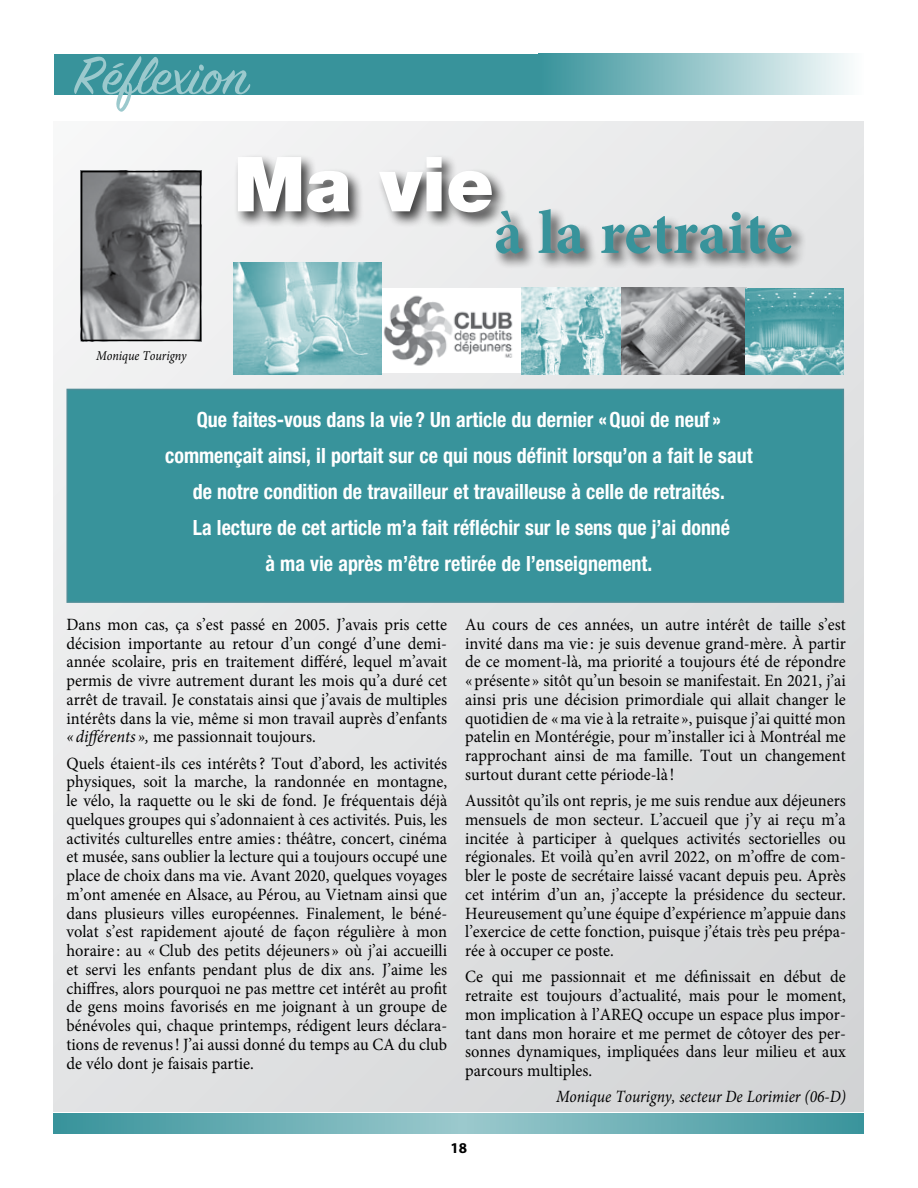
<style>
.page{position:relative;width:918px;height:1188px;background:#fff}
.page>*{position:absolute;margin:0;border:0;box-sizing:border-box;transform-origin:0 0}
.t1{font:76.05px "Helvetica Neue LT 95 Blk";color:#fff}
.t2{font:700 62.4px "Minion Pro";letter-spacing:-.005em;color:#38939b}
.t3{font:21px/36px "Helvetica Neue LT 77 Bd Cn";color:#fff;text-align:center;scale:.95 1}
.t4{font:17.25px/18.8px "Minion Pro";color:#000;text-align:justify;scale:.95 1}
.t5{font:italic 17.25px "Minion Pro";color:#000;scale:.9 1}
.t6{font:700 15px "Myriad Pro";color:#000}
.t7{font:italic 13.5px "Minion Pro";color:#000;scale:.9 1}
.s1{font-style:italic}
</style>
<div class="page">
<svg style="left:54px;top:1114px;width:810px;height:20px;background:#69aeb4"></svg>
<div style="left:54px;top:54px;width:534px;height:40px;background:#38939b"></div>
<div style="left:539px;top:54px;width:325px;height:40px;background:linear-gradient(to right,#38939b,#fdfefe)"></div>
<svg style="left:74px;top:56px;width:176px;height:56px"></svg>
<div style="left:54px;top:121px;width:810px;height:990px;background:linear-gradient(to right,#e9eaeb,#d8dadb)"></div>
<img style="left:84px;top:174px;width:114px;height:164px">
<div style="left:81px;top:171px;width:120px;height:170px;border:2px solid #000"></div>
<div style="left:234px;top:154px;width:574px;height:116px;background:#000;opacity:.75"></div>
<img style="left:621px;top:288px;width:222px;height:86px">
<img style="left:381px;top:288px;width:141px;height:86px">
<img style="left:234px;top:262px;width:147px;height:113px">
<img style="left:522px;top:288px;width:99px;height:86px">
<div style="left:67px;top:389px;width:776px;height:213px;background:#38939b"></div>
<div style="left:66px;top:389px;width:778px;height:214px;border:2px solid #508d97"></div>
<p class="t7" style="left:96px;top:346px;width:102px">Monique Tourigny</p>
<h1 class="t1" style="left:234px;top:139px;width:262px">Ma vie</h1>
<h2 class="t2" style="left:494px;top:189px;width:300px">à la retraite</h2>
<p class="t3" style="left:165px;top:402px;width:620px">Que faites-vous dans la vie ? Un article du dernier «Quoi de neuf » commençait ainsi, il portait sur ce qui nous définit lorsqu’on a fait le saut de notre condition de travailleur et travailleuse à celle de retraités.<br>La lecture de cet article m’a fait réfléchir sur le sens que j’ai donné<br>à ma vie après m’être retirée de l’enseignement.</p>
<p class="t4" style="left:66px;top:615px;width:402px">Dans mon cas, ça s’est passé en 2005. J’avais pris cette décision importante au retour d’un congé d’une demi&shy;année scolaire, pris en traitement différé, lequel m’avait permis de vivre autrement durant les mois qu’a duré cet arrêt de travail. Je constatais ainsi que j’avais de multiples intérêts dans la vie, même si mon travail auprès d’enfants <span class="s1">«différents »,</span> me passionnait toujours.</p>
<p class="t4" style="left:66px;top:754px;width:402px">Quels étaient-ils ces intérêts? Tout d’abord, les activités physiques, soit la marche, la randonnée en montagne, le vélo, la raquette ou le ski de fond. Je fréquentais déjà quelques groupes qui s’adonnaient à ces activités. Puis, les activités culturelles entre amies: théâtre, concert, cinéma et musée, sans oublier la lecture qui a toujours occupé une place de choix dans ma vie. Avant 2020, quelques voyages m’ont amenée en Alsace, au Pérou, au Vietnam ainsi que dans plusieurs villes européennes. Finalement, le béné&shy;volat s’est rapidement ajouté de façon régulière à mon horaire : au « Club des petits déjeuners » où j’ai accueilli et servi les enfants pendant plus de dix ans. J’aime les chiffres, alors pourquoi ne pas mettre cet intérêt au profit de gens moins favorisés en me joignant à un groupe de bénévoles qui, chaque printemps, rédigent leurs déclara&shy;tions de revenus! J’ai aussi donné du temps au CA du club de vélo dont je faisais partie.</p>
<p class="t4" style="left:465px;top:615px;width:402px">Au cours de ces années, un autre intérêt de taille s’est invité dans ma vie : je suis devenue grand-mère. À partir de ce moment-là, ma priorité a toujours été de répondre «présente » sitôt qu’un besoin se manifestait. En 2021, j’ai ainsi pris une décision primordiale qui allait changer le quotidien de «ma vie à la retraite », puisque j’ai quitté mon patelin en Montérégie, pour m’installer ici à Montréal me rapprochant ainsi de ma famille. Tout un changement surtout durant cette période-là !</p>
<p class="t4" style="left:465px;top:791px;width:402px">Aussitôt qu’ils ont repris, je me suis rendue aux déjeuners mensuels de mon secteur. L’accueil que j’y ai reçu m’a incitée à participer à quelques activités sectorielles ou régionales. Et voilà qu’en avril 2022, on m’offre de com&shy;bler le poste de secrétaire laissé vacant depuis peu. Après cet intérim d’un an, j’accepte la présidence du secteur.<br>Heureusement qu’une équipe d’expérience m’appuie dans l’exercice de cette fonction, puisque j’étais très peu prépa&shy;rée à occuper ce poste.</p>
<p class="t4" style="left:465px;top:968px;width:402px">Ce qui me passionnait et me définissait en début de retraite est toujours d’actualité, mais pour le moment, mon implication à l’AREQ occupe un espace plus impor&shy;tant dans mon horaire et me permet de côtoyer des per&shy;sonnes dynamiques, impliquées dans leur milieu et aux parcours multiples.</p>
<p class="t5" style="left:556px;top:1085px;width:324px">Monique Tourigny, secteur De Lorimier (06-D)</p>
<p class="t6" style="left:451px;top:1139px;width:18px">18</p>
</div>
